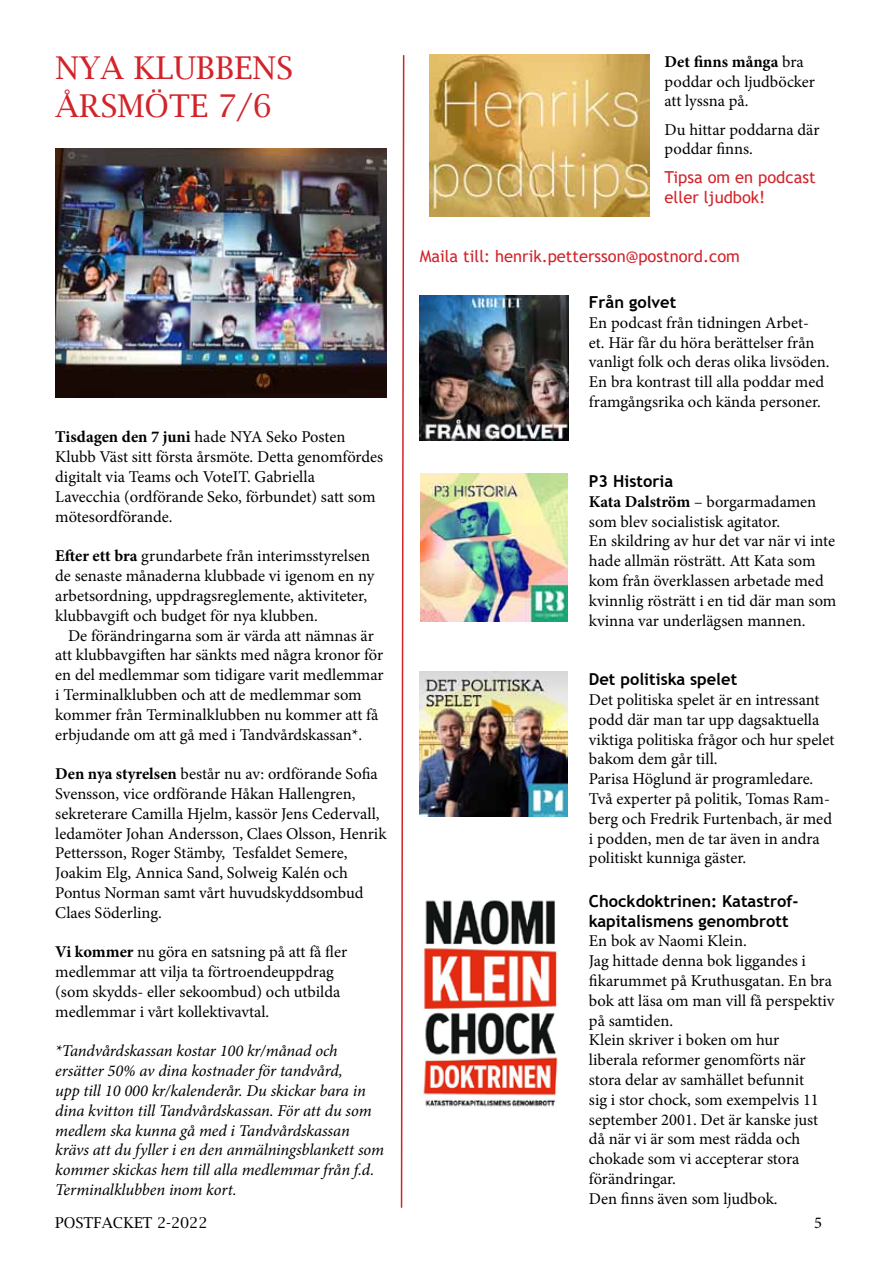
<style>
.page{position:relative;width:893px;height:1263px;background:#fff}
.page>*{position:absolute;margin:0;border:0;box-sizing:border-box;transform-origin:0 0}
.t1{font:31.5px/37.8px "Lucida Bright";color:#d2232a}
.t2{font:16.5px/19.8px "Minion Pro";color:#000}
.t3{font:italic 16.5px/19.8px "Minion Pro";letter-spacing:-.005em;color:#000}
.t4{font:700 16.5px/19.8px "Trebuchet MS";color:#000}
.t5{font:16.5px/19.8px "Trebuchet MS";color:#d2232a}
.t6{font:15px "Lucida Bright";color:#000}
.s1{font-weight:700}
</style>
<div class="page">
<svg style="left:400px;top:55px;width:5px;height:1153px"></svg>
<img style="left:429px;top:55px;width:221px;height:161px">
<img style="left:420px;top:474px;width:148px;height:147px">
<img style="left:420px;top:672px;width:147px;height:145px">
<img style="left:420px;top:296px;width:148px;height:145px">
<img style="left:423px;top:900px;width:135px;height:207px">
<img style="left:55px;top:149px;width:332px;height:248px">
<h1 class="t1" style="left:56px;top:49px;width:239px">NYA KLUBBENS<br>ÅRSMÖTE 7/6</h1>
<p class="t2" style="left:55px;top:427px;width:329px"><span class="s1">Tisdagen den 7 juni</span> hade NYA Seko Posten Klubb Väst sitt första årsmöte. Detta genomfördes digitalt via Teams och VoteIT. Gabriella Lavecchia (ordförande Seko, förbundet) satt som mötesordförande.</p>
<p class="t2" style="left:55px;top:546px;width:320px"><span class="s1">Efter ett bra</span> grundarbete från interimsstyrelsen de senaste månaderna klubbade vi igenom en ny arbetsordning, uppdragsreglemente, aktiviteter, klubbavgift och budget för nya klubben.</p>
<p class="t2" style="left:55px;top:625px;width:330px;text-indent:13px">De förändringarna som är värda att nämnas är att klubbavgiften har sänkts med några kronor för en del medlemmar som tidigare varit medlemmar i Terminalklubben och att de medlemmar som kommer från Terminalklubben nu kommer att få erbjudande om att gå med i Tandvårdskassan*.</p>
<p class="t2" style="left:55px;top:764px;width:333px"><span class="s1">Den nya styrelsen</span> består nu av: ordförande Sofia Svensson, vice ordförande Håkan Hallengren, sekreterare Camilla Hjelm, kassör Jens Cedervall, ledamöter Johan Andersson, Claes Olsson, Henrik Pettersson, Roger Stämby, Tesfaldet Semere, Joakim Elg, Annica Sand, Solweig Kalén och Pontus Norman samt vårt huvudskyddsombud Claes Söderling.</p>
<p class="t2" style="left:55px;top:942px;width:293px"><span class="s1">Vi kommer</span> nu göra en satsning på att få fler medlemmar att vilja ta förtroendeuppdrag (som skydds- eller sekoombud) och utbilda medlemmar i vårt kollektivavtal.</p>
<p class="t3" style="left:55px;top:1041px;width:330px">*Tandvårdskassan kostar 100 kr/månad och ersätter 50% av dina kostnader för tandvård,<br>upp till 10 000 kr/kalenderår. Du skickar bara in dina kvitton till Tandvårdskassan. För att du som medlem ska kunna gå med i Tandvårdskassan krävs att du fyller i en den anmälningsblankett som kommer skickas hem till alla medlemmar från f.d.<br>Terminalklubben inom kort.</p>
<p class="t2" style="left:665px;top:52px;width:152px"><span class="s1">Det finns många</span> bra poddar och ljudböcker att lyssna på.</p>
<p class="t2" style="left:665px;top:120px;width:156px">Du hittar poddarna där poddar finns.</p>
<p class="t5" style="left:665px;top:167px;width:152px">Tipsa om en podcast eller ljudbok!</p>
<p class="t5" style="left:420px;top:246px;width:322px">Maila till: henrik.pettersson@postnord.com</p>
<p class="t4" style="left:589px;top:292px;width:89px">Från golvet</p>
<p class="t2" style="left:589px;top:313px;width:242px">En podcast från tidningen Arbet-<br>et. Här får du höra berättelser från vanligt folk och deras olika livsöden.<br>En bra kontrast till alla poddar med framgångsrika och kända personer.</p>
<p class="t4" style="left:589px;top:471px;width:86px">P3 Historia</p>
<p class="t2" style="left:589px;top:492px;width:249px"><span class="s1">Kata Dalström</span> – borgarmadamen som blev socialistisk agitator.<br>En skildring av hur det var när vi inte hade allmän rösträtt. Att Kata som kom från överklassen arbetade med kvinnlig rösträtt i en tid där man som kvinna var underlägsen mannen.</p>
<p class="t4" style="left:589px;top:669px;width:150px">Det politiska spelet</p>
<p class="t2" style="left:589px;top:690px;width:247px">Det politiska spelet är en intressant podd där man tar upp dagsaktuella viktiga politiska frågor och hur spelet bakom dem går till.<br>Parisa Höglund är programledare.<br>Två experter på politik, Tomas Ram&shy;berg och Fredrik Furtenbach, är med i podden, men de tar även in andra politiskt kunniga gäster.</p>
<p class="t4" style="left:589px;top:891px;width:211px">Chockdoktrinen: Katastrof&shy;kapitalismens genombrott</p>
<p class="t2" style="left:589px;top:931px;width:247px">En bok av Naomi Klein.<br>Jag hittade denna bok liggandes i fikarummet på Kruthusgatan. En bra bok att läsa om man vill få perspektiv på samtiden.<br>Klein skriver i boken om hur<br>liberala reformer genomförts när stora delar av samhället befunnit<br>sig i stor chock, som exempelvis 11 september 2001. Det är kanske just då när vi är som mest rädda och chokade som vi accepterar stora förändringar.<br>Den finns även som ljudbok.</p>
<p class="t6" style="left:55px;top:1214px;width:154px">POSTFACKET 2-2022</p>
<p class="t2" style="left:814px;top:1213px;width:9px">5</p>
</div>
